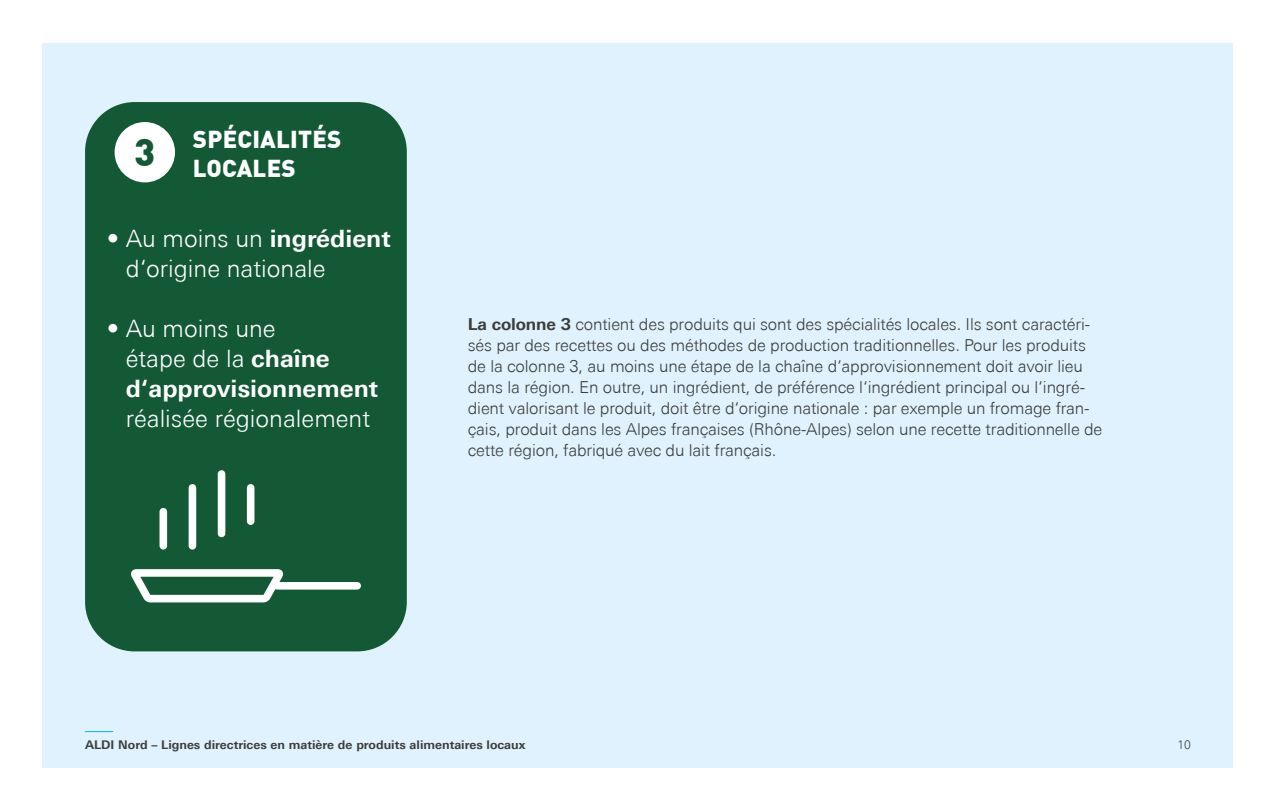
<style>
.page{position:relative;width:1276px;height:810px;background:#fff}
.page>*{position:absolute;margin:0;border:0;box-sizing:border-box;transform-origin:0 0}
.t1{font:900 37.8px "DIN Pro";color:#135935}
.t2{font:300 24px/30px "Univers Next Pro";color:#fff}
.t3{font:700 24px/30px "Univers Next Pro";color:#fff}
.t4{font:900 24px/28.5px "DIN Pro";letter-spacing:.01em;color:#fff}
.t5{font:300 16.5px/21px "Univers Next Pro";letter-spacing:-.01em;color:#3c3c3b}
.t6{font:700 12px "Univers Next Pro";color:#3c3c3b}
.t7{font:300 12px "Univers Next Pro";color:#3c3c3b}
.s1{font-weight:700}
.s2{font-weight:300}
</style>
<div class="page">
<div style="left:43px;top:43px;width:1190px;height:724px;background:#dff2fd"></div>
<div style="left:85px;top:102px;width:322px;height:549px;background:#135935;border-radius:50px"></div>
<div style="left:115px;top:122px;width:60px;height:60px;background:#fff;border-radius:50%"></div>
<div style="left:159px;top:508px;width:8px;height:42px;background:#fff;border-radius:4px"></div>
<div style="left:189px;top:484px;width:7px;height:66px;background:#fff;border-radius:4px"></div>
<div style="left:218px;top:470px;width:7px;height:67px;background:#fff;border-radius:4px"></div>
<div style="left:247px;top:484px;width:7px;height:41px;background:#fff;border-radius:4px"></div>
<svg style="left:131px;top:569px;width:230px;height:33px"></svg>
<svg style="left:85px;top:731px;width:28px;height:1px"></svg>
<h1 class="t1" style="left:134px;top:122px;width:22px">3</h1>
<h2 class="t4" style="left:193px;top:124px;width:150px">SPÉCIALITÉS<br>LOCALES</h2>
<h2 class="t2" style="left:126px;top:223px;width:266px;text-indent:-19px">• Au moins un <span class="s1">ingrédient </span>d‘origine nationale</h2>
<h2 class="t3" style="left:126px;top:313px;width:254px;text-indent:-19px"><span class="s2">• Au moins une<br>étape de la</span> chaîne d‘approvisionnement</h2>
<h2 class="t2" style="left:126px;top:403px;width:246px">réalisée régionalement</h2>
<p class="t5" style="left:468px;top:314px;width:636px"><span class="s1">La colonne 3</span> contient des produits qui sont des spécialités locales. Ils sont caractéri&shy;sés par des recettes ou des méthodes de production traditionnelles. Pour les produits de la colonne 3, au moins une étape de la chaîne d‘approvisionnement doit avoir lieu dans la région. En outre, un ingrédient, de préférence l‘ingrédient principal ou l‘ingré&shy;dient valorisant le produit, doit être d‘origine nationale : par exemple un fromage fran&shy;çais, produit dans les Alpes françaises (Rhône-Alpes) selon une recette traditionnelle de cette région, fabriqué avec du lait français.</p>
<p class="t6" style="left:85px;top:738px;width:442px">ALDI Nord – Lignes directrices en matière de produits alimentaires locaux</p>
<p class="t7" style="left:1177px;top:738px;width:15px">10</p>
</div>
